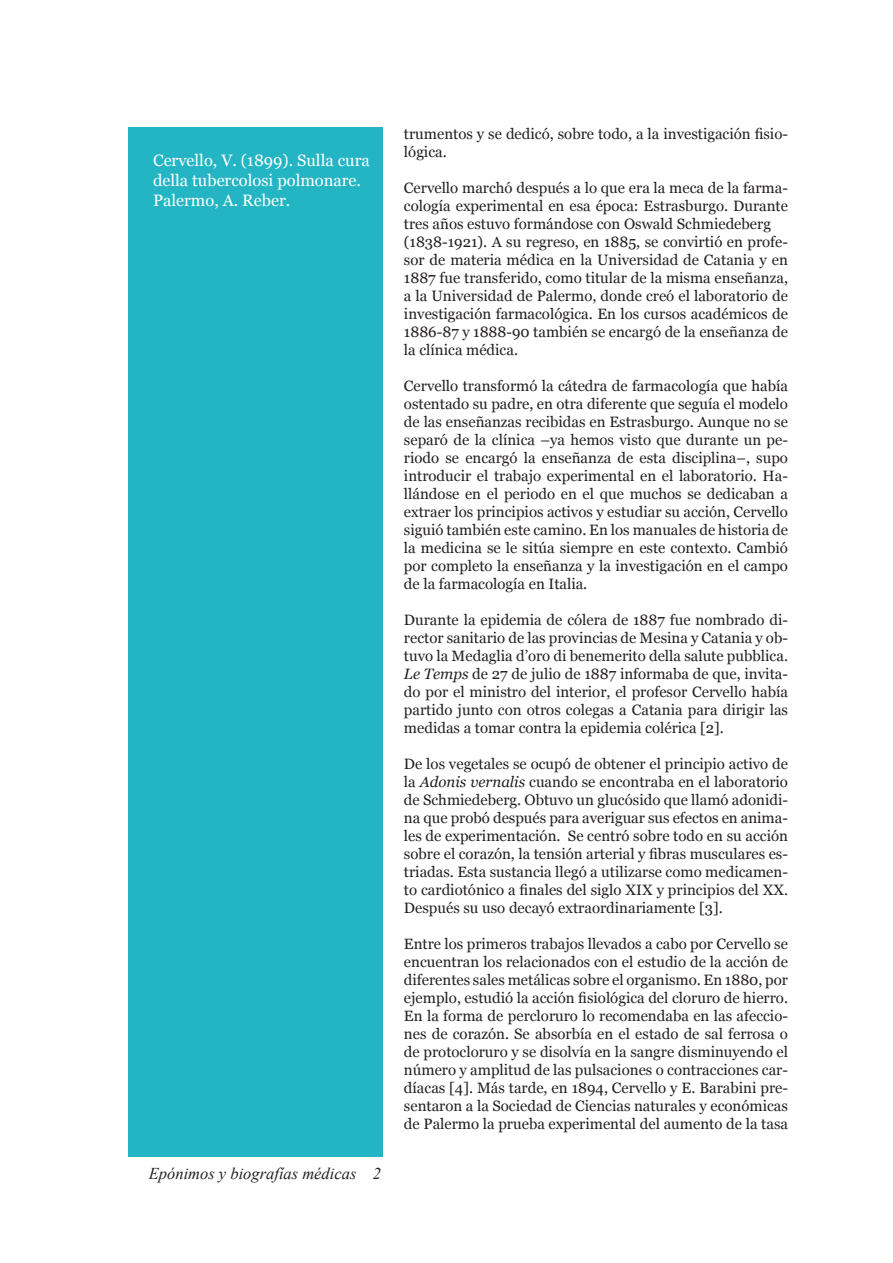
<style>
.page{position:relative;width:893px;height:1263px;background:#fff}
.page>*{position:absolute;margin:0;border:0;box-sizing:border-box;transform-origin:0 0}
.t1{font:16.5px/19.8px "Georgia";color:#fff}
.t2{font:italic 16.5px "Times New Roman";color:#231f20}
.t3{font:15px/18px "Georgia";color:#231f20;text-align:justify}
.s1{font-style:italic}
</style>
<div class="page">
<div style="left:128px;top:128px;width:255px;height:1029px;background:#23b5c4"></div>
<p class="t1" style="left:153px;top:150px;width:218px">Cervello, V. (1899). Sulla cura della tubercolosi polmonare.<br>Palermo, A. Reber.</p>
<p class="t2" style="left:149px;top:1162px;width:234px">Epónimos y biografías médicas 2</p>
<p class="t3" style="left:404px;top:124px;width:386px">trumentos y se dedicó, sobre todo, a la investigación fisio&shy;lógica.</p>
<p class="t3" style="left:404px;top:178px;width:386px">Cervello marchó después a lo que era la meca de la farma&shy;cología experimental en esa época: Estrasburgo. Durante tres años estuvo formándose con Oswald Schmiedeberg</p>
<p class="t3" style="left:404px;top:232px;width:386px">(1838-1921). A su regreso, en 1885, se convirtió en profe&shy;sor de materia médica en la Universidad de Catania y en 1887 fue transferido, como titular de la misma enseñanza, a la Universidad de Palermo, donde creó el laboratorio de investigación farmacológica. En los cursos académicos de 1886-87 y 1888-90 también se encargó de la enseñanza de la clínica médica.</p>
<p class="t3" style="left:404px;top:376px;width:386px">Cervello transformó la cátedra de farmacología que había ostentado su padre, en otra diferente que seguía el modelo de las enseñanzas recibidas en Estrasburgo. Aunque no se separó de la clínica –ya hemos visto que durante un pe&shy;riodo se encargó la enseñanza de esta disciplina–, supo introducir el trabajo experimental en el laboratorio. Ha&shy;llándose en el periodo en el que muchos se dedicaban a extraer los principios activos y estudiar su acción, Cervello siguió también este camino. En los manuales de historia de la medicina se le sitúa siempre en este contexto. Cambió por completo la enseñanza y la investigación en el campo de la farmacología en Italia.</p>
<p class="t3" style="left:404px;top:610px;width:386px">Durante la epidemia de cólera de 1887 fue nombrado di&shy;rector sanitario de las provincias de Mesina y Catania y ob&shy;tuvo la Medaglia d’oro di benemerito della salute pubblica.<br><span class="s1">Le Temps</span> de 27 de julio de 1887 informaba de que, invita&shy;do por el ministro del interior, el profesor Cervello había partido junto con otros colegas a Catania para dirigir las medidas a tomar contra la epidemia colérica [2].</p>
<p class="t3" style="left:404px;top:754px;width:386px">De los vegetales se ocupó de obtener el principio activo de la <span class="s1">Adonis vernalis</span> cuando se encontraba en el laboratorio de Schmiedeberg. Obtuvo un glucósido que llamó adonidi&shy;na que probó después para averiguar sus efectos en anima&shy;les de experimentación. Se centró sobre todo en su acción sobre el corazón, la tensión arterial y fibras musculares es&shy;triadas. Esta sustancia llegó a utilizarse como medicamen&shy;to cardiotónico a finales del siglo XIX y principios del XX.<br>Después su uso decayó extraordinariamente [3].</p>
<p class="t3" style="left:404px;top:934px;width:386px">Entre los primeros trabajos llevados a cabo por Cervello se encuentran los relacionados con el estudio de la acción de diferentes sales metálicas sobre el organismo. En 1880, por ejemplo, estudió la acción fisiológica del cloruro de hierro.<br>En la forma de percloruro lo recomendaba en las afeccio&shy;nes de corazón. Se absorbía en el estado de sal ferrosa o de protocloruro y se disolvía en la sangre disminuyendo el número y amplitud de las pulsaciones o contracciones car&shy;díacas [4]. Más tarde, en 1894, Cervello y E. Barabini pre&shy;sentaron a la Sociedad de Ciencias naturales y económicas de Palermo la prueba experimental del aumento de la tasa</p>
</div>
